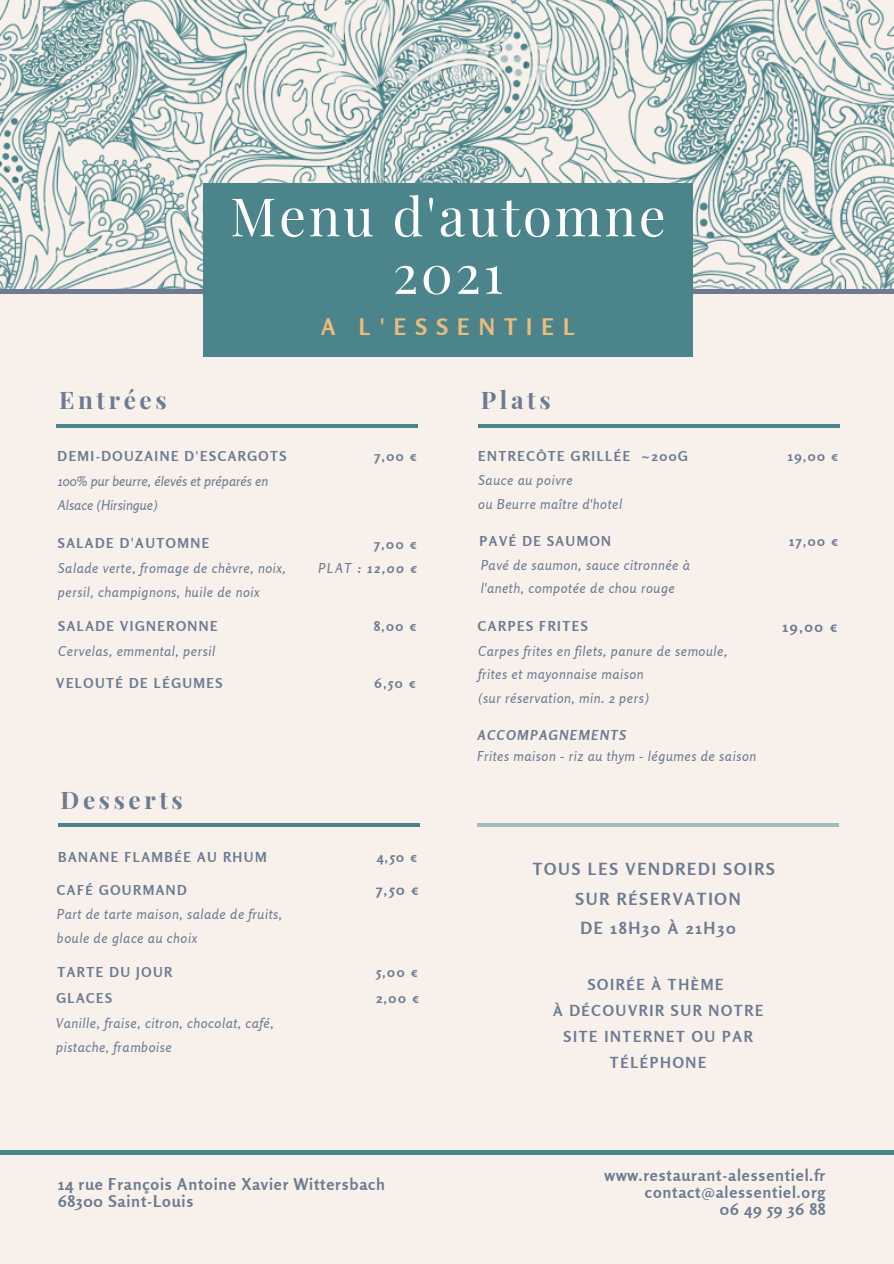
<style>
.page{position:relative;width:894px;height:1264px;background:#fff}
.page>*{position:absolute;margin:0;border:0;box-sizing:border-box;transform-origin:0 0}
.t1{font:53.1px "Playfair Display";letter-spacing:.05em;color:#fff}
.t2{font:700 24.3px "Playfair Display";letter-spacing:.15em;color:#6c7a92}
.t3{font:700 22.65px "Rosario";letter-spacing:.4em;color:#edbb7c}
.t4{font:700 16.65px "Rosario";letter-spacing:.11em;color:#6c7a92}
.t5{font:700 16.2px "Rosario";letter-spacing:.05em;color:#6c7a92}
.t6{font:700 15.15px/26px "Rosario";letter-spacing:.11em;color:#6c7a92;text-align:center}
.t7{font:700 14.7px "Rosario";color:#6c7a92}
.t8{font:italic 13.65px/23.7px "Rosario";letter-spacing:.04em;color:#6c7a92}
.t9{font:700 13.65px "Rosario";letter-spacing:.11em;color:#6c7a92}
.t10{font:italic 13.65px/23.7px "Rosario";color:#6c7a92}
.t11{font:italic 700 13.65px "Rosario";letter-spacing:.11em;color:#6c7a92}
.s1{font-weight:400}
</style>
<div class="page">
<div style="left:0;top:0;width:893px;height:1263px;background:#f8f1eb"></div>
<img style="left:0;top:0;width:893px;height:290px">
<hr style="left:0;top:290px;width:893px;height:3px;background:#6c7a92">
<div style="left:203px;top:183px;width:489px;height:173px;background:#4b848b"></div>
<hr style="left:0;top:1150px;width:893px;height:4px;background:#4b848b">
<hr style="left:56px;top:424px;width:362px;height:3px;background:#4b848b">
<hr style="left:58px;top:823px;width:361px;height:4px;background:#4b848b">
<hr style="left:478px;top:424px;width:361px;height:3px;background:#4b848b">
<hr style="left:476px;top:823px;width:362px;height:4px;background:#a2bbbb">
<p class="t2" style="left:59px;top:383px;width:109px">Entrées</p>
<p class="t1" style="left:230px;top:179px;width:437px">Menu d'automne</p>
<p class="t1" style="left:392px;top:236px;width:112px">2021</p>
<p class="t3" style="left:321px;top:313px;width:255px">A L'ESSENTIEL</p>
<p class="t2" style="left:480px;top:383px;width:71px">Plats</p>
<p class="t9" style="left:58px;top:447px;width:230px">DEMI-DOUZAINE D'ESCARGOTS</p>
<p class="t9" style="left:374px;top:447px;width:44px">7,00 €</p>
<p class="t10" style="left:58px;top:469px;width:212px">100% pur beurre, élevés et préparés en<br>Alsace (Hirsingue)</p>
<p class="t9" style="left:58px;top:535px;width:153px">SALADE D'AUTOMNE</p>
<p class="t9" style="left:374px;top:536px;width:44px">7,00 €</p>
<p class="t11" style="left:318px;top:560px;width:100px"><span class="s1">PLAT</span> : 12,00 €</p>
<p class="t8" style="left:58px;top:556px;width:229px">Salade verte, fromage de chèvre, noix, persil, champignons, huile de noix</p>
<p class="t9" style="left:58px;top:617px;width:161px">SALADE VIGNERONNE</p>
<p class="t9" style="left:373px;top:617px;width:44px">8,00 €</p>
<p class="t8" style="left:58px;top:638px;width:158px">Cervelas, emmental, persil</p>
<p class="t9" style="left:56px;top:674px;width:168px">VELOUTÉ DE LÉGUMES</p>
<p class="t9" style="left:374px;top:674px;width:43px">6,50 €</p>
<p class="t2" style="left:61px;top:782px;width:124px">Desserts</p>
<p class="t9" style="left:58px;top:848px;width:210px">BANANE FLAMBÉE AU RHUM</p>
<p class="t9" style="left:376px;top:848px;width:42px">4,50 €</p>
<p class="t7" style="left:376px;top:880px;width:44px">7,50 €</p>
<p class="t8" style="left:57px;top:902px;width:227px">Part de tarte maison, salade de fruits, boule de glace au choix</p>
<p class="t9" style="left:57px;top:881px;width:131px">CAFÉ GOURMAND</p>
<p class="t9" style="left:57px;top:963px;width:116px">TARTE DU JOUR</p>
<p class="t9" style="left:376px;top:963px;width:43px">5,00 €</p>
<p class="t9" style="left:56px;top:989px;width:57px">GLACES</p>
<p class="t9" style="left:376px;top:989px;width:44px">2,00 €</p>
<p class="t8" style="left:56px;top:1011px;width:219px">Vanille, fraise, citron, chocolat, café, pistache, framboise</p>
<p class="t5" style="left:58px;top:1173px;width:328px">14 rue François Antoine Xavier Wittersbach</p>
<p class="t5" style="left:58px;top:1190px;width:137px">68300 Saint-Louis</p>
<p class="t9" style="left:478px;top:447px;width:211px">ENTRECÔTE GRILLÉE ~200G</p>
<p class="t9" style="left:787px;top:447px;width:52px">19,00 €</p>
<p class="t8" style="left:478px;top:468px;width:96px">Sauce au poivre</p>
<p class="t8" style="left:478px;top:492px;width:145px">ou Beurre maître d'hotel</p>
<p class="t9" style="left:479px;top:532px;width:133px">PAVÉ DE SAUMON</p>
<p class="t9" style="left:789px;top:532px;width:51px">17,00 €</p>
<p class="t8" style="left:480px;top:553px;width:211px">Pavé de saumon, sauce citronnée à l'aneth, compotée de chou rouge</p>
<p class="t9" style="left:478px;top:618px;width:111px">CARPES FRITES</p>
<p class="t7" style="left:782px;top:617px;width:56px">19,00 €</p>
<p class="t8" style="left:478px;top:638px;width:251px">Carpes frites en filets, panure de semoule, frites et mayonnaise maison</p>
<p class="t8" style="left:478px;top:686px;width:172px">(sur réservation, min. 2 pers)</p>
<p class="t11" style="left:478px;top:726px;width:150px">ACCOMPAGNEMENTS</p>
<p class="t8" style="left:477px;top:744px;width:281px">Frites maison - riz au thym - légumes de saison</p>
<p class="t4" style="left:532px;top:859px;width:243px">TOUS LES VENDREDI SOIRS</p>
<p class="t4" style="left:575px;top:888px;width:166px">SUR RÉSERVATION</p>
<p class="t4" style="left:580px;top:917px;width:157px">DE 18H30 À 21H30</p>
<p class="t6" style="left:587px;top:971px;width:137px">SOIRÉE À THÈME</p>
<p class="t6" style="left:553px;top:997px;width:212px">À DÉCOUVRIR SUR NOTRE<br>SITE INTERNET OU PAR<br>TÉLÉPHONE</p>
<p class="t5" style="left:604px;top:1165px;width:222px">www.restaurant-alessentiel.fr</p>
<p class="t5" style="left:644px;top:1181px;width:182px">contact@alessentiel.org</p>
<p class="t5" style="left:719px;top:1198px;width:107px">06 49 59 36 88</p>
</div>
